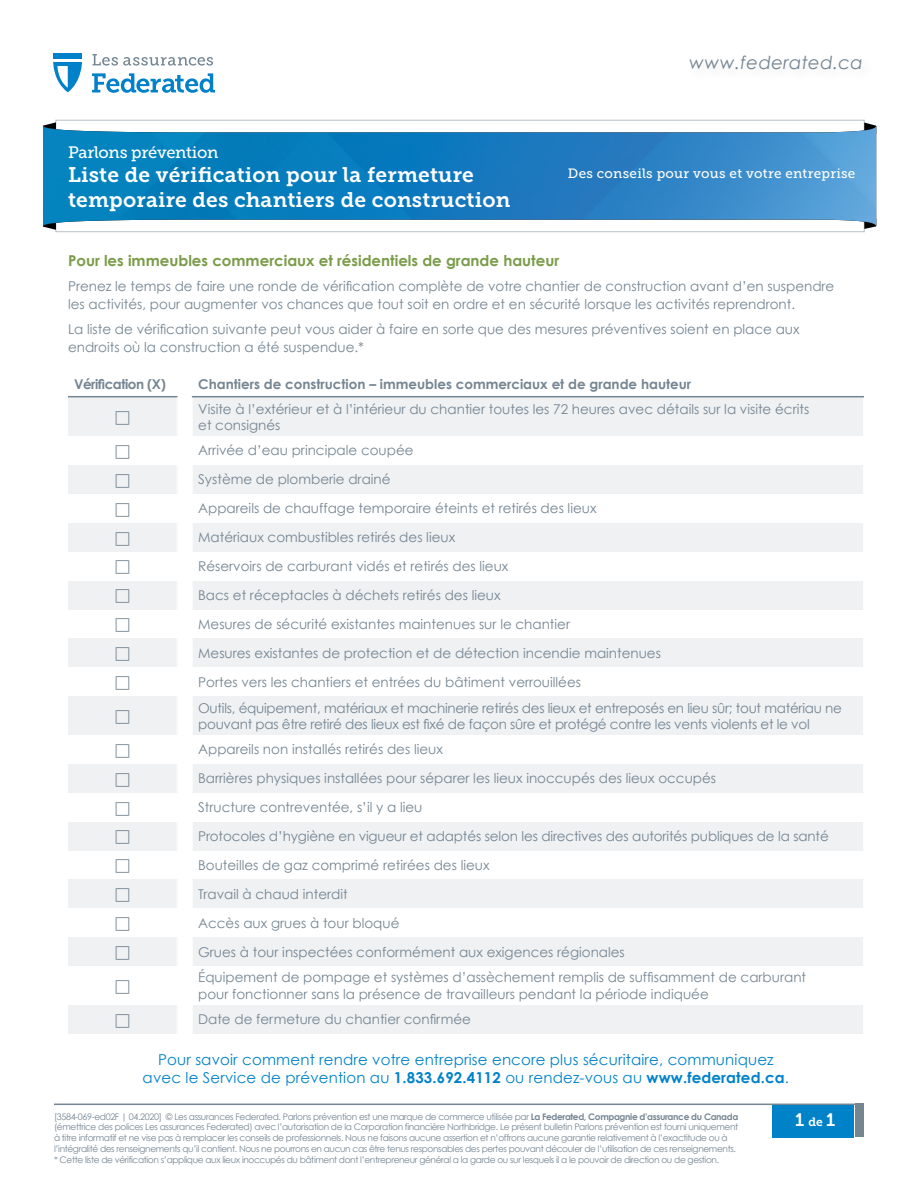
<style>
.page{position:relative;width:918px;height:1188px;background:#fff}
.page>*{position:absolute;margin:0;border:0;box-sizing:border-box;transform-origin:0 0}
.t1{font:21px/25.2px "Museo Slab 700";letter-spacing:.01em;color:#fff}
.t2{font:italic 18px "Century Gothic";letter-spacing:.02em;color:#758592}
.t3{font:18px "Museo Slab 700";color:#fff}
.t4{font:16.5px "Museo Slab 500";letter-spacing:-.015em;color:#fff}
.t5{font:15px/18px "Century Gothic";letter-spacing:.01em;color:#0082c9;text-align:center}
.t6{font:700 15px "Century Gothic";color:#7a9c49}
.t7{font:13.5px/29px "Century Gothic";color:#758592}
.t8{font:13.5px/16.2px "Century Gothic";letter-spacing:-.02em;color:#758592}
.t9{font:700 13.5px "Century Gothic";color:#758592}
.t10{font:13.5px "Museo Slab 500";letter-spacing:.02em;color:#fff}
.t11{font:700 13.5px "Century Gothic";letter-spacing:-.03em;color:#758592}
.t12{font:9px/10.8px "Century Gothic";letter-spacing:-.04em;color:#758592}
.s1{font-weight:700}
.s2{font-size:12px}
</style>
<div class="page">
<div style="left:772px;top:1104px;width:81px;height:33px;background:#0082c9"></div>
<div style="left:855px;top:1104px;width:9px;height:33px;background:#758592"></div>
<hr style="left:54px;top:1104px;width:810px;height:1px;background:#758592">
<svg style="left:53px;top:62px;width:29px;height:30px"></svg>
<div style="left:53px;top:54px;width:29px;height:5px;background:#0081c9"></div>
<svg style="left:92px;top:54px;width:121px;height:12px"></svg>
<svg style="left:92px;top:73px;width:123px;height:20px"></svg>
<div style="left:56px;top:120px;width:808px;height:112px;border:1px solid #b8c0c7"></div>
<svg style="left:864px;top:123px;width:12px;height:3px"></svg>
<svg style="left:43px;top:122px;width:13px;height:4px"></svg>
<svg style="left:43px;top:226px;width:13px;height:4px"></svg>
<svg style="left:864px;top:226px;width:12px;height:3px"></svg>
<svg style="left:43px;top:126px;width:833px;height:100px;background:#2a89c5"></svg>
<img style="left:45px;top:126px;width:831px;height:6px">
<div style="left:68px;top:397px;width:109px;height:39px;background:#eff1f3"></div>
<div style="left:192px;top:397px;width:672px;height:39px;background:#eff1f3"></div>
<div style="left:68px;top:465px;width:109px;height:29px;background:#eff1f3"></div>
<div style="left:192px;top:465px;width:672px;height:29px;background:#eff1f3"></div>
<div style="left:68px;top:523px;width:109px;height:29px;background:#eff1f3"></div>
<div style="left:192px;top:523px;width:672px;height:29px;background:#eff1f3"></div>
<div style="left:68px;top:581px;width:109px;height:29px;background:#eff1f3"></div>
<div style="left:192px;top:581px;width:672px;height:29px;background:#eff1f3"></div>
<div style="left:68px;top:638px;width:109px;height:29px;background:#eff1f3"></div>
<div style="left:192px;top:638px;width:672px;height:29px;background:#eff1f3"></div>
<div style="left:68px;top:696px;width:109px;height:39px;background:#eff1f3"></div>
<div style="left:192px;top:696px;width:672px;height:39px;background:#eff1f3"></div>
<div style="left:68px;top:764px;width:109px;height:29px;background:#eff1f3"></div>
<div style="left:192px;top:764px;width:672px;height:29px;background:#eff1f3"></div>
<div style="left:68px;top:822px;width:109px;height:29px;background:#eff1f3"></div>
<div style="left:192px;top:822px;width:672px;height:29px;background:#eff1f3"></div>
<div style="left:68px;top:879px;width:109px;height:29px;background:#eff1f3"></div>
<div style="left:192px;top:879px;width:672px;height:29px;background:#eff1f3"></div>
<div style="left:68px;top:937px;width:109px;height:29px;background:#eff1f3"></div>
<div style="left:192px;top:937px;width:672px;height:29px;background:#eff1f3"></div>
<div style="left:68px;top:1005px;width:109px;height:29px;background:#eff1f3"></div>
<div style="left:192px;top:1005px;width:672px;height:29px;background:#eff1f3"></div>
<hr style="left:68px;top:396px;width:109px;height:1px;background:#758592">
<hr style="left:192px;top:397px;width:1px;height:39px;background:#fff">
<hr style="left:863px;top:397px;width:1px;height:39px;background:#fff">
<svg style="left:192px;top:465px;width:1px;height:202px"></svg>
<svg style="left:863px;top:465px;width:1px;height:202px"></svg>
<hr style="left:192px;top:696px;width:1px;height:39px;background:#fff">
<hr style="left:863px;top:696px;width:1px;height:39px;background:#fff">
<svg style="left:192px;top:764px;width:1px;height:202px"></svg>
<svg style="left:863px;top:764px;width:1px;height:202px"></svg>
<svg style="left:192px;top:1005px;width:1px;height:28px"></svg>
<svg style="left:863px;top:1005px;width:1px;height:28px"></svg>
<hr style="left:192px;top:396px;width:672px;height:1px;background:#758592">
<p class="t4" style="left:68px;top:143px;width:152px">Parlons prévention</p>
<h1 class="t1" style="left:68px;top:162px;width:444px">Liste de vérification pour la fermeture temporaire des chantiers de construction</h1>
<h2 class="t2" style="left:689px;top:51px;width:175px">www.federated.ca</h2>
<p class="t10" style="left:568px;top:166px;width:289px">Des conseils pour vous et votre entreprise</p>
<p class="t6" style="left:68px;top:251px;width:493px">Pour les immeubles commerciaux et résidentiels de grande hauteur</p>
<p class="t7" style="left:68px;top:277px;width:768px;line-height:18px">Prenez le temps de faire une ronde de vérification complète de votre chantier de construction avant d’en suspendre les activités, pour augmenter vos chances que tout soit en ordre et en sécurité lorsque les activités reprendront.</p>
<p class="t7" style="left:68px;top:320px;width:733px;line-height:18px">La liste de vérification suivante peut vous aider à faire en sorte que des mesures préventives soient en place aux endroits où la construction a été suspendue.*</p>
<p class="t11" style="left:74px;top:375px;width:93px">Vérification (X)</p>
<p class="t9" style="left:198px;top:375px;width:495px">Chantiers de construction – immeubles commerciaux et de grande hauteur</p>
<p class="t7" style="left:198px;top:400px;width:613px;line-height:16.2px">Visite à l’extérieur et à l’intérieur du chantier toutes les 72 heures avec détails sur la visite écrits et consignés</p>
<p class="t7" style="left:198px;top:436px;width:464px">Arrivée d’eau principale coupée<br>Système de plomberie drainé<br>Appareils de chauffage temporaire éteints et retirés des lieux Matériaux combustibles retirés des lieux<br>Réservoirs de carburant vidés et retirés des lieux<br>Bacs et réceptacles à déchets retirés des lieux<br>Mesures de sécurité existantes maintenues sur le chantier<br>Mesures existantes de protection et de détection incendie maintenues Portes vers les chantiers et entrées du bâtiment verrouillées</p>
<p class="t8" style="left:198px;top:699px;width:645px">Outils, équipement, matériaux et machinerie retirés des lieux et entreposés en lieu sûr; tout matériau ne pouvant pas être retiré des lieux est fixé de façon sûre et protégé contre les vents violents et le vol</p>
<p class="t7" style="left:198px;top:735px;width:632px">Appareils non installés retirés des lieux<br>Barrières physiques installées pour séparer les lieux inoccupés des lieux occupés<br>Structure contreventée, s’il y a lieu<br>Protocoles d’hygiène en vigueur et adaptés selon les directives des autorités publiques de la santé Bouteilles de gaz comprimé retirées des lieux<br>Travail à chaud interdit<br>Accès aux grues à tour bloqué<br>Grues à tour inspectées conformément aux exigences régionales</p>
<p class="t7" style="left:198px;top:969px;width:610px;line-height:16.2px">Équipement de pompage et systèmes d’assèchement remplis de suffisamment de carburant pour fonctionner sans la présence de travailleurs pendant la période indiquée</p>
<p class="t7" style="left:198px;top:1005px;width:274px">Date de fermeture du chantier confirmée</p>
<p class="t5" style="left:143px;top:1051px;width:648px">Pour savoir comment rendre votre entreprise encore plus sécuritaire, communiquez avec le Service de prévention au <span class="s1">1.833.692.4112</span> ou rendez-vous au <span class="s1">www.federated.ca</span>.</p>
<h2 class="t3" style="left:795px;top:1110px;width:42px">1 <span class="s2">de</span> 1</h2>
<p class="t12" style="left:54px;top:1111px;width:686px">[3584-069-ed02F | 04.2020] © Les assurances Federated. Parlons prévention est une marque de commerce utilisée par <span class="s1">La Federated, Compagnie d’assurance du Canada </span>(émettrice des polices Les assurances Federated) avec l’autorisation de la Corporation financière Northbridge. Le présent bulletin Parlons prévention est fourni uniquement à titre informatif et ne vise pas à remplacer les conseils de professionnels. Nous ne faisons aucune assertion et n’offrons aucune garantie relativement à l’exactitude ou à l’intégralité des renseignements qu’il contient. Nous ne pourrons en aucun cas être tenus responsables des pertes pouvant découler de l’utilisation de ces renseignements. * Cette liste de vérification s’applique aux lieux inoccupés du bâtiment dont l’entrepreneur général a la garde ou sur lesquels il a le pouvoir de direction ou de gestion.</p>
</div>
